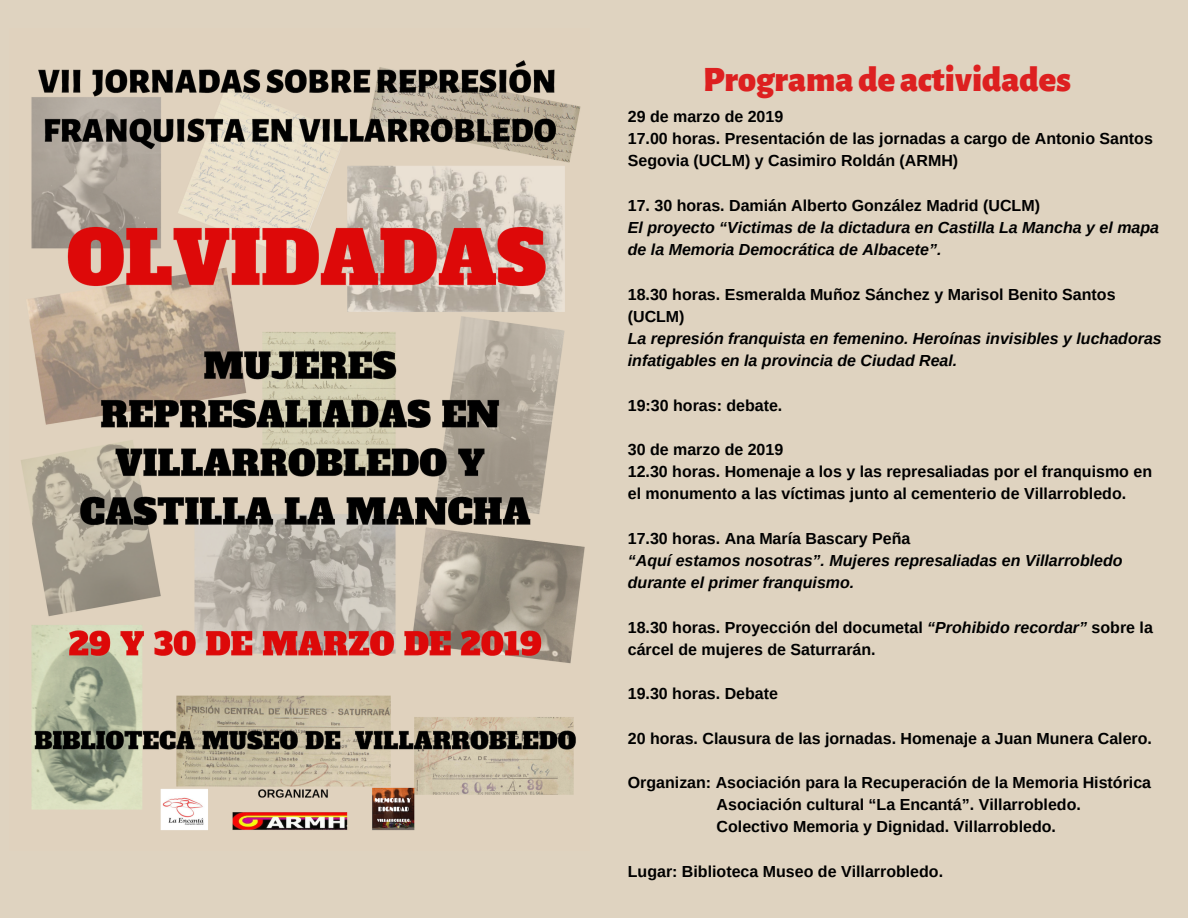
<style>
.page{position:relative;width:1188px;height:918px;background:#dfd3c0}
.page>*{position:absolute;margin:0;border:0;box-sizing:border-box;transform-origin:0 0}
.t1{font:900 36px "Alegreya Sans";color:#dd2020}
.t2{font:700 16.05px/22.2px "Arimo";color:#000}
.t3{font:italic 700 16.05px/22.2px "Arimo";color:#000}
.s1{font-style:italic}
</style>
<div class="page">
<img style="left:21px;top:60px;width:564px;height:771px">
<h1 class="t1" style="left:703px;top:59px;width:369px">Programa de actividades</h1>
<p class="t2" style="left:628px;top:105px;width:527px">29 de marzo de 2019<br>17.00 horas. Presentación de las jornadas a cargo de Antonio Santos<br>Segovia (UCLM) y Casimiro Roldán (ARMH)</p>
<p class="t2" style="left:628px;top:194px;width:414px">17. 30 horas. Damián Alberto González Madrid (UCLM)</p>
<p class="t3" style="left:628px;top:216px;width:533px">El proyecto “Victimas de la dictadura en Castilla La Mancha y el mapa de la Memoria Democrática de Albacete”.</p>
<p class="t2" style="left:628px;top:283px;width:489px">18.30 horas. Esmeralda Muñoz Sánchez y Marisol Benito Santos (UCLM)</p>
<p class="t3" style="left:628px;top:327px;width:535px">La represión franquista en femenino. Heroínas invisibles y luchadoras infatigables en la provincia de Ciudad Real.</p>
<p class="t2" style="left:628px;top:394px;width:156px">19:30 horas: debate.</p>
<p class="t2" style="left:628px;top:438px;width:526px">30 de marzo de 2019<br>12.30 horas. Homenaje a los y las represaliadas por el franquismo en el monumento a las víctimas junto al cementerio de Villarrobledo.</p>
<p class="t2" style="left:628px;top:527px;width:284px">17.30 horas. Ana María Bascary Peña</p>
<p class="t3" style="left:628px;top:549px;width:496px">“Aquí estamos nosotras”. Mujeres represaliadas en Villarrobledo durante el primer franquismo.</p>
<p class="t2" style="left:628px;top:616px;width:527px">18.30 horas. Proyección del documetal <span class="s1">“Prohibido recordar”</span> sobre la cárcel de mujeres de Saturrarán.</p>
<p class="t2" style="left:628px;top:683px;width:152px">19.30 horas. Debate</p>
<p class="t2" style="left:628px;top:727px;width:526px">20 horas. Clausura de las jornadas. Homenaje a Juan Munera Calero.</p>
<p class="t2" style="left:717px;top:771px;width:436px;text-indent:-89px">Organizan: Asociación para la Recuperación de la Memoria Histórica<br>Asociación cultural “La Encantá”. Villarrobledo.<br>Colectivo Memoria y Dignidad. Villarrobledo.</p>
<p class="t2" style="left:628px;top:860px;width:317px">Lugar: Biblioteca Museo de Villarrobledo.</p>
</div>
